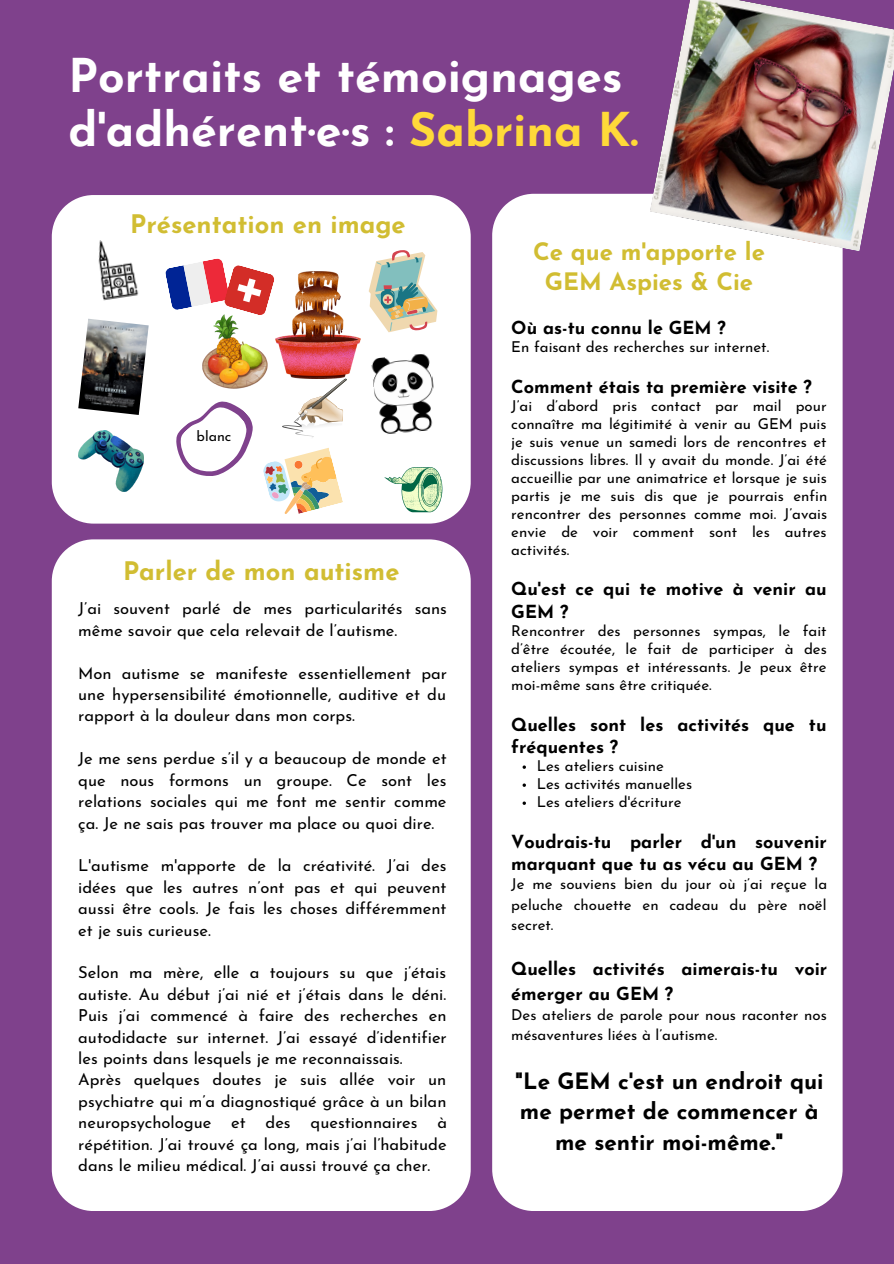
<style>
.page{position:relative;width:894px;height:1264px;background:#fff}
.page>*{position:absolute;margin:0;border:0;box-sizing:border-box;transform-origin:0 0}
.t1{font:700 46.5px/54px "Josefin Sans";color:#fff}
.t2{font:700 25.5px "Josefin Sans";color:#d1bd32}
.t3{font:700 24px/29.2px "Josefin Sans";color:#d1bd32;text-align:center}
.t4{font:700 22.5px/30.5px "Josefin Sans";color:#000;text-align:center}
.t5{font:700 18px/22.5px "Josefin Sans";color:#000}
.t6{font:16.5px/21.5px "Josefin Sans";color:#000;text-align:justify}
.t7{font:15px/18px "Josefin Sans";color:#000;text-align:justify}
.t8{font:14.25px "Josefin Sans";color:#000}
.s1{color:#ffd939}
</style>
<div class="page">
<div style="left:0;top:0;width:893px;height:1263px;background:#7f418c"></div>
<div style="left:52px;top:195px;width:418px;height:328px;background:#fff"></div>
<div style="left:52px;top:539px;width:418px;height:671px;background:#fff"></div>
<div style="left:492px;top:194px;width:350px;height:1016px;background:#fff"></div>
<img style="left:80px;top:235px;width:68px;height:67px">
<img style="left:649px;top:0;width:244px;height:251px">
<svg style="left:164px;top:257px;width:112px;height:60px;background:#d198a6"></svg>
<img style="left:78px;top:430px;width:66px;height:61px">
<svg style="left:384px;top:467px;width:58px;height:45px;background:#bddabc"></svg>
<svg style="left:368px;top:250px;width:69px;height:82px;background:#c9cebd"></svg>
<img style="left:371px;top:353px;width:66px;height:82px">
<img style="left:78px;top:319px;width:71px;height:96px">
<img style="left:275px;top:270px;width:85px;height:108px">
<img style="left:203px;top:314px;width:64px;height:64px">
<svg style="left:522px;top:765px;width:4px;height:3px"></svg>
<svg style="left:522px;top:783px;width:4px;height:3px"></svg>
<svg style="left:522px;top:801px;width:4px;height:4px"></svg>
<svg style="left:165px;top:378px;width:182px;height:136px;background:#efe8e4"></svg>
<p class="t1" style="left:69px;top:53px;width:571px">Portraits et témoignages d'adhérent·e·s : <span class="s1">Sabrina K.</span></p>
<p class="t2" style="left:130px;top:214px;width:277px">Présentation en image</p>
<p class="t8" style="left:196px;top:431px;width:36px">blanc</p>
<p class="t2" style="left:123px;top:560px;width:278px">Parler de mon autisme</p>
<p class="t6" style="left:78px;top:599px;width:370px">J’ai souvent parlé de mes particularités sans même savoir que cela relevait de l’autisme.</p>
<p class="t6" style="left:78px;top:664px;width:370px">Mon autisme se manifeste essentiellement par une hypersensibilité émotionnelle, auditive et du rapport à la douleur dans mon corps.</p>
<p class="t6" style="left:78px;top:749px;width:370px">Je me sens perdue s’il y a beaucoup de monde et que nous formons un groupe. Ce sont les relations sociales qui me font me sentir comme ça. Je ne sais pas trouver ma place ou quoi dire.</p>
<p class="t6" style="left:78px;top:856px;width:369px">L'autisme m'apporte de la créativité. J’ai des idées que les autres n’ont pas et qui peuvent aussi être cools. Je fais les choses différemment et je suis curieuse.</p>
<p class="t6" style="left:78px;top:963px;width:370px">Selon ma mère, elle a toujours su que j’étais autiste. Au début j’ai nié et j’étais dans le déni.<br>Puis j’ai commencé à faire des recherches en autodidacte sur internet. J’ai essayé d’identifier les points dans lesquels je me reconnaissais.</p>
<p class="t6" style="left:78px;top:1070px;width:370px">Après quelques doutes je suis allée voir un psychiatre qui m’a diagnostiqué grâce à un bilan neuropsychologue et des questionnaires à répétition. J’ai trouvé ça long, mais j’ai l’habitude dans le milieu médical. J’ai aussi trouvé ça cher.</p>
<p class="t3" style="left:533px;top:240px;width:233px">Ce que m'apporte le<br>GEM Aspies &amp; Cie</p>
<p class="t5" style="left:511px;top:318px;width:216px">Où as-tu connu le GEM ?</p>
<p class="t7" style="left:511px;top:339px;width:259px">En faisant des recherches sur internet.</p>
<p class="t5" style="left:511px;top:377px;width:302px">Comment étais ta première visite ?</p>
<p class="t7" style="left:511px;top:398px;width:317px">J’ai d’abord pris contact par mail pour connaître ma légitimité à venir au GEM puis je suis venue un samedi lors de rencontres et discussions libres. Il y avait du monde. J’ai été accueillie par une animatrice et lorsque je suis partis je me suis dis que je pourrais enfin rencontrer des personnes comme moi. J’avais envie de voir comment sont les autres activités.</p>
<p class="t5" style="left:511px;top:579px;width:317px">Qu'est ce qui te motive à venir au<br>GEM ?</p>
<p class="t7" style="left:511px;top:623px;width:317px">Rencontrer des personnes sympas, le fait d’être écoutée, le fait de participer à des ateliers sympas et intéressants. Je peux être moi-même sans être critiquée.</p>
<p class="t5" style="left:511px;top:714px;width:316px">Quelles sont les activités que tu fréquentes ?</p>
<p class="t7" style="left:536px;top:758px;width:128px">Les ateliers cuisine</p>
<p class="t7" style="left:536px;top:776px;width:157px">Les activités manuelles</p>
<p class="t7" style="left:536px;top:794px;width:146px">Les ateliers d'écriture</p>
<p class="t5" style="left:511px;top:832px;width:317px">Voudrais-tu parler d'un souvenir marquant que tu as vécu au GEM ?</p>
<p class="t7" style="left:511px;top:875px;width:317px;line-height:20.2px">Je me souviens bien du jour où j’ai reçue la peluche chouette en cadeau du père noël secret.</p>
<p class="t5" style="left:511px;top:958px;width:317px;line-height:24.8px">Quelles activités aimerais-tu voir émerger au GEM ?</p>
<p class="t7" style="left:511px;top:1006px;width:317px;line-height:20.2px">Des ateliers de parole pour nous raconter nos mésaventures liées à l’autisme.</p>
<p class="t4" style="left:515px;top:1067px;width:310px">"Le GEM c'est un endroit qui me permet de commencer à me sentir moi-même."</p>
</div>
